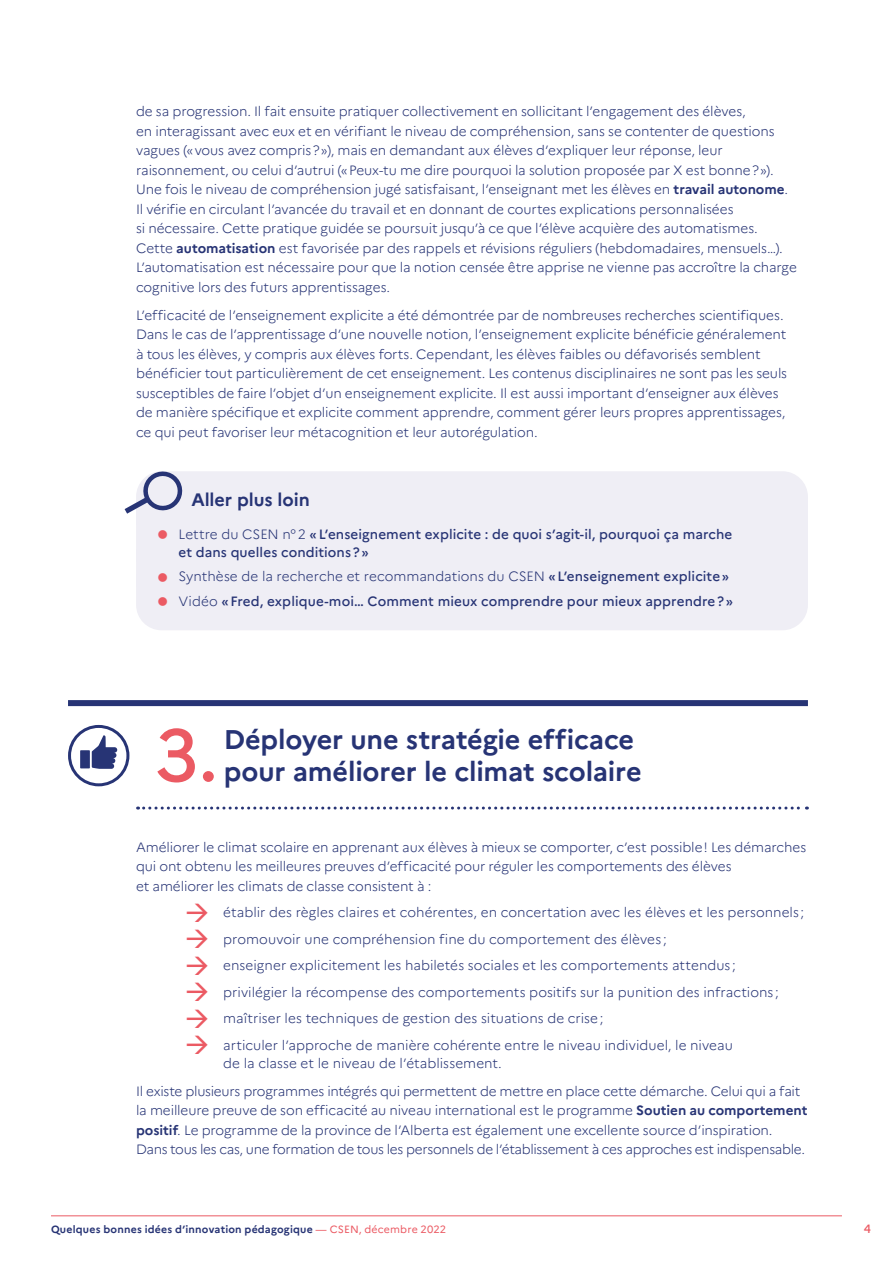
<style>
.page{position:relative;width:893px;height:1263px;background:#fff}
.page>*{position:absolute;margin:0;border:0;box-sizing:border-box;transform-origin:0 0}
.t1{font:500 73.35px "Marianne";color:#eb5a63}
.t2{font:700 27px/32.4px "Marianne";letter-spacing:-.005em;color:#273475}
.t3{font:700 18px "Marianne";letter-spacing:-.005em;color:#273475}
.t4{font:300 13.5px/19.5px "Marianne";letter-spacing:-.005em;color:#273475}
.t5{font:500 13.5px/18px "Marianne";letter-spacing:.005em;color:#273475}
.t6{font:500 12px "Marianne";color:#eb5a63}
.t7{font:700 10.5px "Marianne";letter-spacing:.02em;color:#273475}
.s1{font-weight:700}
.s2{color:#eb5a63}
.s3{font-weight:300}
.s4{font-weight:500}
.s5{font-weight:400;color:#eb5a63}
</style>
<div class="page">
<hr style="left:51px;top:1215px;width:791px;height:1px;background:#eb5a63">
<div style="left:136px;top:471px;width:672px;height:73px;background:#efeef5;border-radius:26px"></div>
<svg style="left:136px;top:524px;width:672px;height:26px"></svg>
<div style="left:136px;top:550px;width:672px;height:80px;background:#efeef5"></div>
<div style="left:68px;top:700px;width:740px;height:6px;background:#273475"></div>
<svg style="left:138px;top:806px;width:669px;height:3px"></svg>
<svg style="left:125px;top:471px;width:58px;height:43px"></svg>
<svg style="left:70px;top:726px;width:58px;height:59px"></svg>
<div style="left:68px;top:725px;width:61px;height:61px;border:3px solid #273475;border-radius:50%"></div>
<svg style="left:80px;top:735px;width:37px;height:34px"></svg>
<p class="t4" style="left:136px;top:102px;width:662px">de sa progression. Il fait ensuite pratiquer collectivement en sollicitant l’engagement des élèves,<br>en interagissant avec eux et en vérifiant le niveau de compréhension, sans se contenter de questions vagues («vous avez compris?»), mais en demandant aux élèves d’expliquer leur réponse, leur raisonnement, ou celui d’autrui («Peux-tu me dire pourquoi la solution proposée par X est bonne?»).<br>Une fois le niveau de compréhension jugé satisfaisant, l’enseignant met les élèves en <span class="s1">travail autonome</span>.<br>Il vérifie en circulant l’avancée du travail et en donnant de courtes explications personnalisées<br>si nécessaire. Cette pratique guidée se poursuit jusqu’à ce que l’élève acquière des automatismes.<br>Cette <span class="s1">automatisation</span> est favorisée par des rappels et révisions réguliers (hebdomadaires, mensuels…).<br>L’automatisation est nécessaire pour que la notion censée être apprise ne vienne pas accroître la charge cognitive lors des futurs apprentissages.</p>
<p class="t4" style="left:136px;top:305px;width:653px">L’efficacité de l’enseignement explicite a été démontrée par de nombreuses recherches scientifiques.<br>Dans le cas de l’apprentissage d’une nouvelle notion, l’enseignement explicite bénéficie généralement à tous les élèves, y compris aux élèves forts. Cependant, les élèves faibles ou défavorisés semblent bénéficier tout particulièrement de cet enseignement. Les contenus disciplinaires ne sont pas les seuls susceptibles de faire l’objet d’un enseignement explicite. Il est aussi important d’enseigner aux élèves de manière spécifique et explicite comment apprendre, comment gérer leurs propres apprentissages, ce qui peut favoriser leur métacognition et leur autorégulation.</p>
<h3 class="t3" style="left:191px;top:489px;width:120px">Aller plus loin</h3>
<p class="t5" style="left:179px;top:525px;width:555px;text-indent:-21px"><span class="s2">●</span> <span class="s3">Lettre du CSEN n°2</span> «L’enseignement explicite : de quoi s’agit-il, pourquoi ça marche et dans quelles conditions?»</p>
<p class="t4" style="left:157px;top:567px;width:573px"><span class="s2">●</span> Synthèse de la recherche et recommandations du CSEN <span class="s4">«L’enseignement explicite»</span></p>
<p class="t5" style="left:157px;top:592px;width:577px"><span class="s2">●</span> <span class="s3">Vidéo</span> «Fred, explique-moi… Comment mieux comprendre pour mieux apprendre?»</p>
<h1 class="t1" style="left:155px;top:710px;width:65px">3.</h1>
<h2 class="t2" style="left:224px;top:723px;width:419px">Déployer une stratégie efficace pour améliorer le climat scolaire</h2>
<p class="t4" style="left:136px;top:837px;width:672px">Améliorer le climat scolaire en apprenant aux élèves à mieux se comporter, c’est possible! Les démarches qui ont obtenu les meilleures preuves d’efficacité pour réguler les comportements des élèves<br>et améliorer les climats de classe consistent à :</p>
<p class="t4" style="left:185px;top:902px;width:621px"><span class="s2">→</span> établir des règles claires et cohérentes, en concertation avec les élèves et les personnels ;</p>
<p class="t4" style="left:185px;top:929px;width:483px"><span class="s2">→</span> promouvoir une compréhension fine du comportement des élèves ;</p>
<p class="t4" style="left:185px;top:955px;width:552px"><span class="s2">→</span> enseigner explicitement les habiletés sociales et les comportements attendus ;</p>
<p class="t4" style="left:185px;top:982px;width:595px"><span class="s2">→</span> privilégier la récompense des comportements positifs sur la punition des infractions ;</p>
<p class="t4" style="left:185px;top:1008px;width:420px"><span class="s2">→</span> maîtriser les techniques de gestion des situations de crise;</p>
<p class="t4" style="left:223px;top:1036px;width:511px;line-height:18px;text-indent:-38px"><span class="s2">→</span> articuler l’approche de manière cohérente entre le niveau individuel, le niveau de la classe et le niveau de l’établissement.</p>
<p class="t4" style="left:136px;top:1081px;width:673px">Il existe plusieurs programmes intégrés qui permettent de mettre en place cette démarche. Celui qui a fait la meilleure preuve de son efficacité au niveau international est le programme <span class="s1">Soutien au comportement positif</span>. Le programme de la province de l’Alberta est également une excellente source d’inspiration.<br>Dans tous les cas, une formation de tous les personnels de l’établissement à ces approches est indispensable.</p>
<p class="t7" style="left:51px;top:1223px;width:397px">Quelques bonnes idées d’innovation pédagogique <span class="s5">— CSEN, décembre 2022</span></p>
<p class="t6" style="left:864px;top:1221px;width:9px">4</p>
</div>
